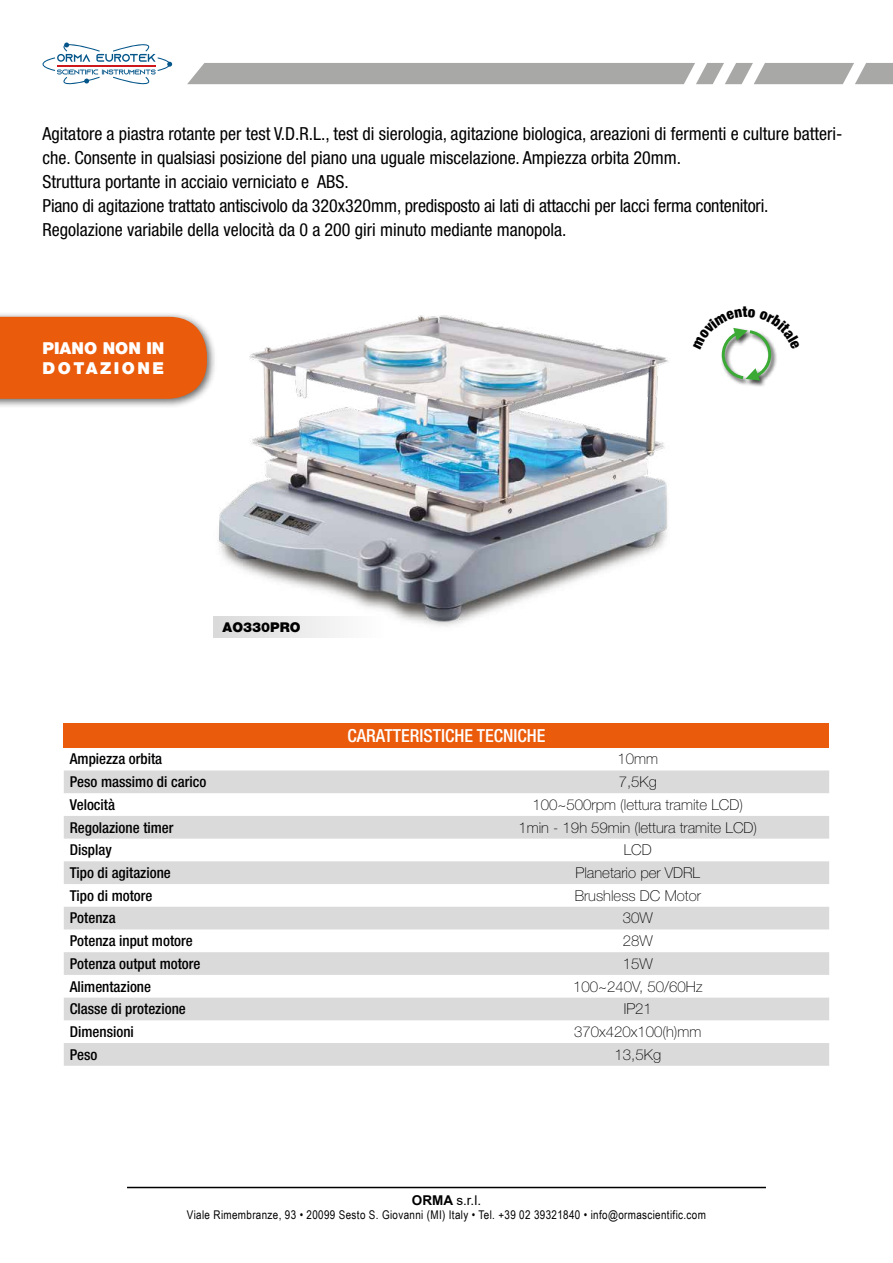
<style>
.page{position:relative;width:893px;height:1263px;background:#fff}
.page>*{position:absolute;margin:0;border:0;box-sizing:border-box;transform-origin:0 0}
.t1{font:condensed 18px/24px "Helvetica Neue LT Std";color:#000}
.t2{font:500 condensed 18px "Helvetica Neue LT Std";color:#fff}
.t3{font:900 16.5px/19.8px "Helvetica Neue LT Std";letter-spacing:.075em;color:#fff}
.t4{font:500 condensed 15px "Helvetica Neue LT Std";color:#000}
.t5{font:100 15px "Helvetica Neue LT Std";color:#000}
.t6{font:13.5px "Arial";color:#000}
.t7{font:900 13.5px "Helvetica Neue LT Std";color:#000}
.t8{font:12px "Arial Narrow";letter-spacing:.03em;color:#000}
.s1{font-weight:700}
</style>
<div class="page">
<svg style="left:187px;top:63px;width:706px;height:21px;background:#afafae"></svg>
<svg style="left:43px;top:42px;width:129px;height:43px"></svg>
<hr style="left:127px;top:1187px;width:639px;height:1px;background:#000">
<div style="left:721px;top:327px;width:57px;height:61px;background:#000;opacity:.75"></div>
<div style="left:64px;top:723px;width:765px;height:25px;background:#ea5b0b"></div>
<svg style="left:64px;top:770px;width:765px;height:296px;fill:#dadada"></svg>
<div style="left:0;top:312px;width:217px;height:97px;background:#000;opacity:.6"></div>
<div style="left:0;top:317px;width:207px;height:82px;background:#ea5b0b"></div>
<img style="left:214px;top:312px;width:455px;height:315px">
<div style="left:214px;top:617px;width:170px;height:21px;background:linear-gradient(to right,#dadada,#fefefe)"></div>
<svg style="left:721px;top:327px;width:57px;height:54px"></svg>
<p class="t1" style="left:43px;top:122px;width:801px">Agitatore a piastra rotante per test V.D.R.L., test di sierologia, agitazione biologica, areazioni di fermenti e culture batteri&shy;che. Consente in qualsiasi posizione del piano una uguale miscelazione. Ampiezza orbita 20mm.<br>Struttura portante in acciaio verniciato e ABS.<br>Piano di agitazione trattato antiscivolo da 320x320mm, predisposto ai lati di attacchi per lacci ferma contenitori.<br>Regolazione variabile della velocità da 0 a 200 giri minuto mediante manopola.</p>
<p class="t3" style="left:43px;top:338px;width:123px">PIANO NON IN<br>DOTAZIONE</p>
<p class="t7" style="left:223px;top:619px;width:79px">AO330PRO</p>
<p class="t2" style="left:348px;top:725px;width:199px">CARATTERISTICHE TECNICHE</p>
<p class="t4" style="left:70px;top:750px;width:94px">Ampiezza orbita</p>
<p class="t5" style="left:618px;top:750px;width:42px">10mm</p>
<p class="t4" style="left:70px;top:773px;width:138px">Peso massimo di carico</p>
<p class="t5" style="left:619px;top:773px;width:40px">7,5Kg</p>
<p class="t4" style="left:70px;top:796px;width:47px">Velocità</p>
<p class="t5" style="left:533px;top:796px;width:212px">100~500rpm (lettura tramite LCD)</p>
<p class="t4" style="left:70px;top:818px;width:105px">Regolazione timer</p>
<p class="t5" style="left:518px;top:819px;width:240px">1min - 19h 59min (lettura tramite LCD)</p>
<p class="t4" style="left:70px;top:841px;width:43px">Display</p>
<p class="t5" style="left:624px;top:841px;width:30px">LCD</p>
<p class="t4" style="left:70px;top:864px;width:103px">Tipo di agitazione</p>
<p class="t5" style="left:576px;top:864px;width:126px">Planetario per VDRL</p>
<p class="t4" style="left:70px;top:886px;width:84px">Tipo di motore</p>
<p class="t5" style="left:575px;top:887px;width:128px">Brushless DC Motor</p>
<p class="t4" style="left:70px;top:909px;width:47px">Potenza</p>
<p class="t5" style="left:623px;top:909px;width:32px">30W</p>
<p class="t4" style="left:70px;top:932px;width:124px">Potenza input motore</p>
<p class="t5" style="left:623px;top:932px;width:32px">28W</p>
<p class="t4" style="left:70px;top:955px;width:132px">Potenza output motore</p>
<p class="t5" style="left:623px;top:955px;width:32px">15W</p>
<p class="t4" style="left:70px;top:977px;width:83px">Alimentazione</p>
<p class="t5" style="left:573px;top:978px;width:131px">100~240V, 50/60Hz</p>
<p class="t4" style="left:70px;top:1000px;width:118px">Classe di protezione</p>
<p class="t5" style="left:624px;top:1000px;width:30px">IP21</p>
<p class="t4" style="left:70px;top:1023px;width:66px">Dimensioni</p>
<p class="t5" style="left:574px;top:1023px;width:129px">370x420x100(h)mm</p>
<p class="t4" style="left:70px;top:1045px;width:29px">Peso</p>
<p class="t5" style="left:615px;top:1046px;width:48px">13,5Kg</p>
<p class="t6" style="left:412px;top:1190px;width:71px"><span class="s1">ORMA</span> s.r.l.</p>
<p class="t8" style="left:187px;top:1206px;width:520px">Viale Rimembranze, 93 • 20099 Sesto S. Giovanni (MI) Italy • Tel. +39 02 39321840 • info@ormascientific.com</p>
</div>
